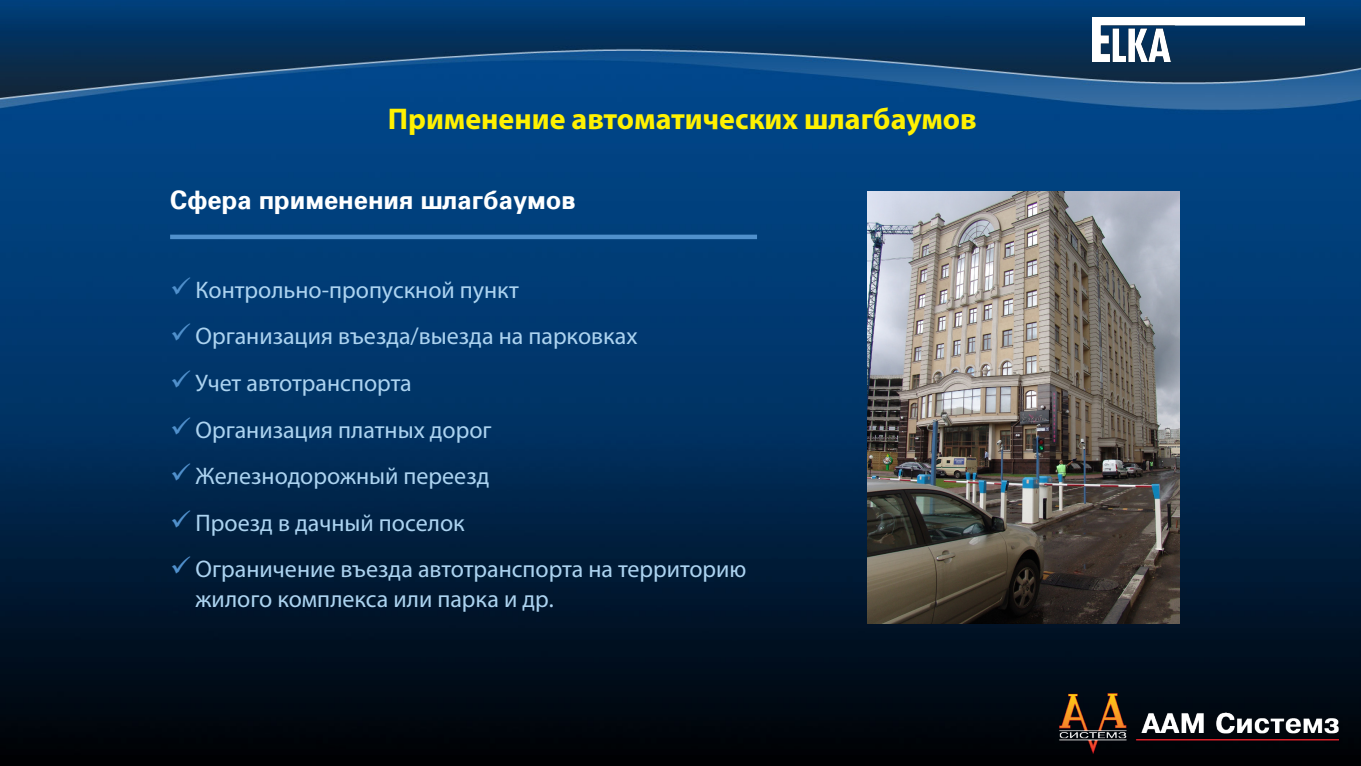
<style>
.page{position:relative;width:1361px;height:766px;background:#fff}
.page>*{position:absolute;margin:0;border:0;box-sizing:border-box;transform-origin:0 0}
.Заголовок{font:700 30px "Myriad Pro";color:#fff101}
.Underline{font:700 25.5px "Partner";color:#fff}
.t1{font:24px/30px "Myriad Pro";color:#acd3f0}
</style>
<div class="page">
<img style="left:0;top:0;width:1361px;height:765px">
<img style="left:1092px;top:17px;width:212px;height:45px">
<img style="left:867px;top:191px;width:312px;height:432px">
<div style="left:170px;top:234px;width:587px;height:5px;background:#5090cc"></div>
<img style="left:1059px;top:693px;width:279px;height:60px">
<svg style="left:172px;top:277px;width:18px;height:17px"></svg>
<svg style="left:172px;top:323px;width:18px;height:18px"></svg>
<svg style="left:172px;top:370px;width:18px;height:17px"></svg>
<svg style="left:172px;top:416px;width:18px;height:18px"></svg>
<svg style="left:172px;top:463px;width:18px;height:17px"></svg>
<svg style="left:172px;top:509px;width:18px;height:18px"></svg>
<svg style="left:172px;top:556px;width:18px;height:17px"></svg>
<p class="Заголовок" style="left:388px;top:99px;width:590px">Применение автоматических шлагбаумов</p>
<p class="Underline" style="left:170px;top:185px;width:407px">Сфера применения шлагбаумов</p>
<p class="t1" style="left:196px;top:274px;width:325px">Контрольно-пропускной пункт</p>
<p class="t1" style="left:196px;top:321px;width:443px">Организация въезда/выезда на парковках</p>
<p class="t1" style="left:196px;top:367px;width:218px">Учет автотранспорта</p>
<p class="t1" style="left:196px;top:414px;width:298px">Организация платных дорог</p>
<p class="t1" style="left:196px;top:460px;width:295px">Железнодорожный переезд</p>
<p class="t1" style="left:196px;top:507px;width:271px">Проезд в дачный поселок</p>
<p class="t1" style="left:196px;top:553px;width:552px">Ограничение въезда автотранспорта на территорию жилого комплекса или парка и др.</p>
</div>
